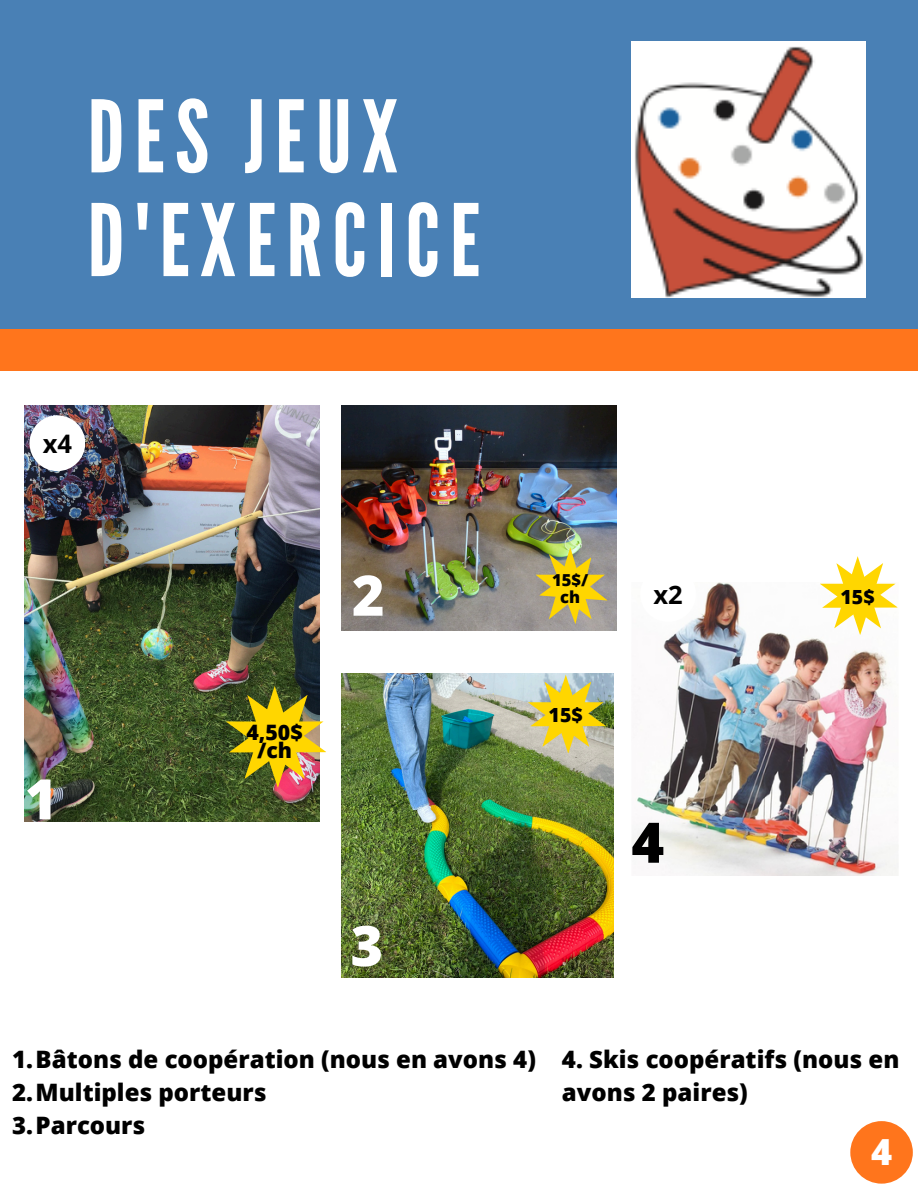
<style>
.page{position:relative;width:918px;height:1188px;background:#fff}
.page>*{position:absolute;margin:0;border:0;box-sizing:border-box;transform-origin:0 0}
.t1{font:99.6px/103.6px "League Gothic";letter-spacing:.1em;color:#fff}
.t2{font:800 55.95px "Open Sans";color:#fff}
.t3{font:800 55.95px "Open Sans";color:#000}
.t4{font:800 36px "Open Sans";color:#fff}
.t5{font:700 25.5px "Open Sans";color:#000}
.t6{font:800 24px/32.7px "Open Sans";color:#000}
.t7{font:800 21.3px "Open Sans";color:#000}
.t8{font:800 19.5px "Open Sans";color:#000}
.t9{font:800 16.5px "Open Sans";color:#000}
</style>
<div class="page">
<img style="left:342px;top:673px;width:272px;height:304px">
<div style="left:0;top:133px;width:918px;height:237px;background:#ff751c"></div>
<div style="left:0;top:0;width:918px;height:329px;background:#4980b5"></div>
<img style="left:631px;top:41px;width:234px;height:257px">
<img style="left:25px;top:405px;width:294px;height:417px">
<div style="left:30px;top:415px;width:55px;height:56px;background:#fff;border-radius:50%"></div>
<img style="left:226px;top:686px;width:100px;height:102px">
<img style="left:632px;top:582px;width:266px;height:293px">
<svg style="left:820px;top:556px;width:78px;height:79px"></svg>
<div style="left:640px;top:566px;width:56px;height:56px;background:#fff;border-radius:50%"></div>
<img style="left:342px;top:405px;width:274px;height:225px">
<svg style="left:536px;top:547px;width:72px;height:77px"></svg>
<svg style="left:528px;top:675px;width:78px;height:79px"></svg>
<div style="left:850px;top:1121px;width:63px;height:63px;background:#ff751c;border-radius:50%"></div>
<p class="t1" style="left:88px;top:87px;width:394px">DES JEUX<br>D'EXERCICE</p>
<h2 class="t5" style="left:43px;top:426px;width:31px">x4</h2>
<h2 class="t2" style="left:352px;top:556px;width:34px">2</h2>
<p class="t9" style="left:552px;top:568px;width:38px">15$/</p>
<h4 class="t9" style="left:560px;top:586px;width:21px">ch</h4>
<p class="t5" style="left:653px;top:576px;width:31px">x2</p>
<p class="t8" style="left:841px;top:583px;width:36px">15$</p>
<p class="t2" style="left:25px;top:760px;width:34px">1</p>
<h4 class="t7" style="left:246px;top:717px;width:58px">4,50$</h4>
<h4 class="t7" style="left:257px;top:735px;width:37px">/ch</h4>
<p class="t2" style="left:350px;top:906px;width:34px">3</p>
<p class="t8" style="left:549px;top:701px;width:36px">15$</p>
<p class="t3" style="left:631px;top:803px;width:34px">4</p>
<h1 class="t6" style="left:12px;top:1043px;width:525px">1.Bâtons de coopération (nous en avons 4)</h1>
<p class="t6" style="left:12px;top:1075px;width:256px">2.Multiples porteurs</p>
<p class="t6" style="left:12px;top:1108px;width:135px">3.Parcours</p>
<p class="t6" style="left:562px;top:1043px;width:339px">4. Skis coopératifs (nous en avons 2 paires)</p>
<p class="t4" style="left:871px;top:1127px;width:23px">4</p>
</div>
